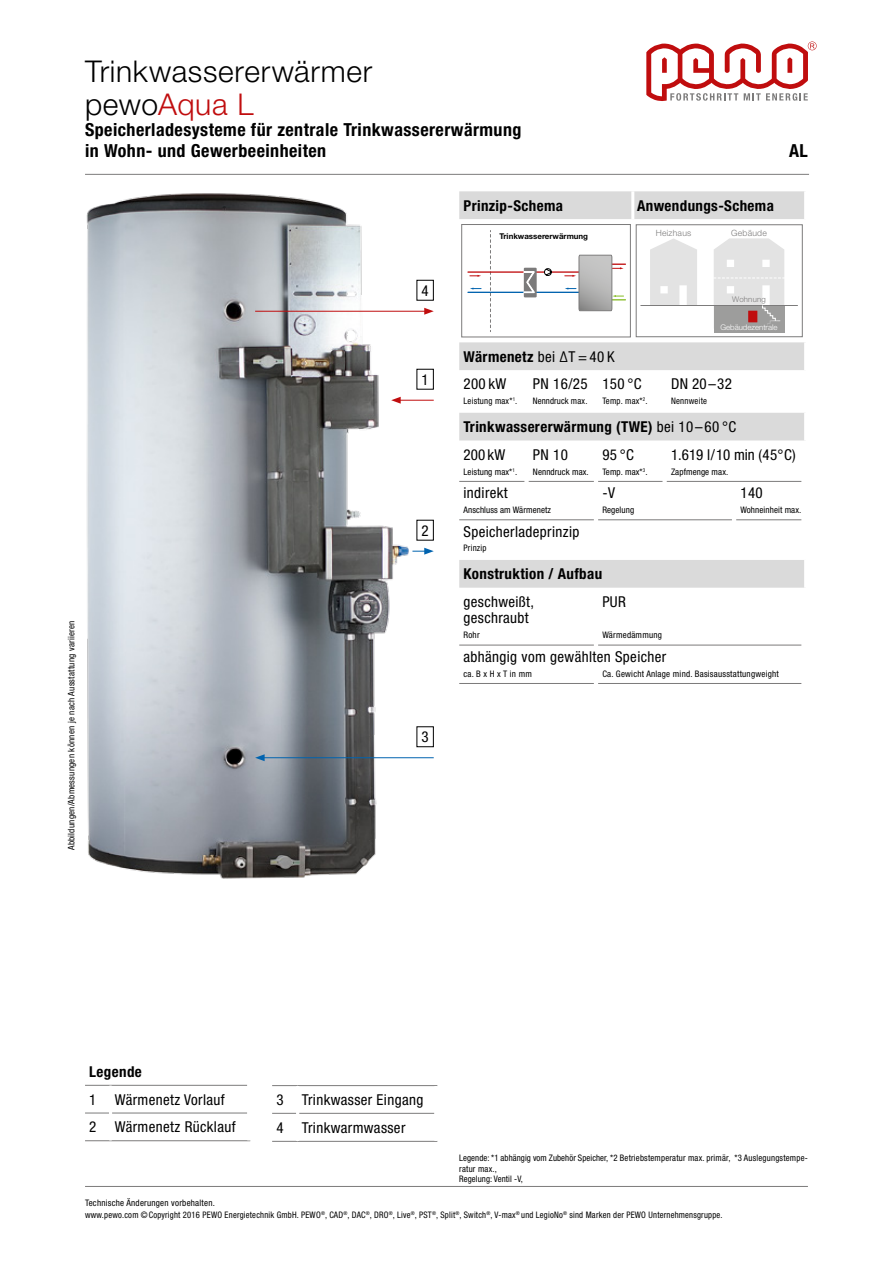
<style>
.page{position:relative;width:893px;height:1263px;background:#fff}
.page>*{position:absolute;margin:0;border:0;box-sizing:border-box;transform-origin:0 0}
.t1{font:300 30px/33px "Helvetica Neue LT Std";letter-spacing:.02em;color:#000}
.t2{font:700 condensed 18px/21px "Helvetica Neue LT Std";letter-spacing:.025em;color:#000}
.t3{font:condensed 15px/27.8px "Helvetica Neue LT Std";letter-spacing:.025em;color:#000}
.t4{font:700 condensed 15px/27.8px "Helvetica Neue LT Std";letter-spacing:.025em;color:#000}
.t5{font:condensed 15px "Helvetica Neue LT Std";color:#000}
.t6{font:condensed 9px/10.5px "Helvetica Neue LT Std";letter-spacing:.025em;color:#000}
.t7{font:300 8.55px "Helvetica Neue LT Std";letter-spacing:.025em;color:#7c7b7b}
.t8{font:700 7.95px "Helvetica Neue";color:#000}
.t9{font:300 7.8px "Helvetica Neue LT Std";color:#fff}
.t10{font:300 7.8px "Helvetica Neue LT Std";letter-spacing:.025em;color:#7c7b7b}
.s1{color:#c00d0e}
.s2{font-weight:700}
.s3{font-weight:400}
</style>
<div class="page">
<hr style="left:85px;top:1186px;width:723px;height:1px;background:#7c7b7b">
<svg style="left:646px;top:42px;width:171px;height:59px"></svg>
<hr style="left:85px;top:174px;width:724px;height:1px;background:#7c7b7b">
<svg style="left:459px;top:191px;width:346px;height:397px"></svg>
<hr style="left:631px;top:191px;width:3px;height:28px;background:#fff">
<hr style="left:804px;top:342px;width:3px;height:28px;background:#fff">
<hr style="left:804px;top:191px;width:3px;height:28px;background:#fff">
<hr style="left:804px;top:413px;width:3px;height:27px;background:#fff">
<hr style="left:804px;top:560px;width:3px;height:28px;background:#fff">
<hr style="left:529px;top:292px;width:57px;height:1px;background:#0063af">
<svg style="left:490px;top:230px;width:1px;height:102px"></svg>
<hr style="left:468px;top:271px;width:118px;height:2px;background:#c00d0e">
<hr style="left:468px;top:292px;width:66px;height:1px;background:#0063af">
<svg style="left:470px;top:275px;width:11px;height:2px"></svg>
<div style="left:524px;top:268px;width:13px;height:29px;background:#7c7b7b;border-radius:2px"></div>
<svg style="left:524px;top:271px;width:11px;height:22px"></svg>
<svg style="left:565px;top:254px;width:60px;height:58px"></svg>
<svg style="left:544px;top:268px;width:8px;height:8px"></svg>
<div style="left:461px;top:224px;width:170px;height:113px;border:1px solid #7c7b7b"></div>
<svg style="left:650px;top:238px;width:47px;height:67px"></svg>
<div style="left:714px;top:305px;width:70px;height:28px;background:#9d9d9c"></div>
<hr style="left:640px;top:305px;width:158px;height:1px;background:#7c7b7b">
<svg style="left:713px;top:238px;width:73px;height:91px"></svg>
<div style="left:748px;top:311px;width:9px;height:11px;background:#c00d0e"></div>
<div style="left:636px;top:224px;width:167px;height:113px;border:1px solid #7c7b7b"></div>
<hr style="left:459px;top:481px;width:65px;height:1px;background:#7c7b7b">
<hr style="left:529px;top:481px;width:65px;height:1px;background:#7c7b7b">
<hr style="left:598px;top:481px;width:64px;height:1px;background:#7c7b7b">
<hr style="left:667px;top:481px;width:134px;height:1px;background:#7c7b7b">
<hr style="left:459px;top:519px;width:135px;height:1px;background:#7c7b7b">
<hr style="left:598px;top:519px;width:134px;height:1px;background:#7c7b7b">
<hr style="left:736px;top:519px;width:65px;height:1px;background:#7c7b7b">
<hr style="left:459px;top:645px;width:135px;height:1px;background:#7c7b7b">
<hr style="left:598px;top:645px;width:203px;height:1px;background:#7c7b7b">
<hr style="left:459px;top:683px;width:135px;height:1px;background:#7c7b7b">
<hr style="left:598px;top:683px;width:203px;height:1px;background:#7c7b7b">
<img style="left:86px;top:193px;width:348px;height:686px">
<svg style="left:85px;top:1085px;width:26px;height:1px"></svg>
<hr style="left:111px;top:1085px;width:136px;height:1px;background:#7c7b7b">
<svg style="left:85px;top:1113px;width:24px;height:1px"></svg>
<hr style="left:112px;top:1113px;width:135px;height:1px;background:#7c7b7b">
<svg style="left:85px;top:1140px;width:26px;height:1px"></svg>
<hr style="left:111px;top:1140px;width:139px;height:1px;background:#7c7b7b">
<svg style="left:272px;top:1085px;width:26px;height:1px"></svg>
<hr style="left:298px;top:1085px;width:139px;height:1px;background:#7c7b7b">
<svg style="left:272px;top:1113px;width:24px;height:1px"></svg>
<hr style="left:299px;top:1113px;width:135px;height:1px;background:#7c7b7b">
<svg style="left:272px;top:1141px;width:26px;height:1px"></svg>
<hr style="left:298px;top:1141px;width:139px;height:1px;background:#7c7b7b">
<hr style="left:398px;top:400px;width:36px;height:1px;background:#c00d0e">
<svg style="left:391px;top:397px;width:10px;height:7px"></svg>
<div style="left:417px;top:280px;width:16px;height:20px;background:#fff"></div>
<div style="left:416px;top:280px;width:18px;height:21px;border:1px solid #000"></div>
<svg style="left:412px;top:548px;width:22px;height:7px"></svg>
<hr style="left:255px;top:311px;width:172px;height:1px;background:#c00d0e">
<svg style="left:424px;top:308px;width:10px;height:7px"></svg>
<hr style="left:262px;top:757px;width:172px;height:1px;background:#0063af">
<svg style="left:255px;top:754px;width:10px;height:7px"></svg>
<div style="left:417px;top:369px;width:16px;height:20px;background:#fff"></div>
<div style="left:416px;top:369px;width:18px;height:21px;border:1px solid #000"></div>
<div style="left:417px;top:520px;width:16px;height:20px;background:#fff"></div>
<div style="left:416px;top:520px;width:18px;height:20px;border:1px solid #000"></div>
<div style="left:417px;top:727px;width:16px;height:20px;background:#fff"></div>
<div style="left:416px;top:726px;width:18px;height:21px;border:1px solid #000"></div>
<h1 class="t1" style="left:85px;top:54px;width:289px">Trinkwassererwärmer pewo<span class="s1">Aqua L</span></h1>
<h2 class="t2" style="left:85px;top:119px;width:438px">Speicherladesysteme für zentrale Trinkwassererwärmung in Wohn- und Gewerbeeinheiten</h2>
<h2 class="t2" style="left:789px;top:140px;width:20px">AL</h2>
<h3 class="t4" style="left:463px;top:191px;width:101px">Prinzip-Schema</h3>
<h3 class="t4" style="left:637px;top:191px;width:138px">Anwendungs-Schema</h3>
<p class="t8" style="left:499px;top:230px;width:90px">Trinkwassererwärmung</p>
<p class="t7" style="left:656px;top:228px;width:37px">Heizhaus</p>
<p class="t7" style="left:731px;top:228px;width:37px">Gebäude</p>
<p class="t6" style="left:66px;top:850px;width:231px;rotate:-90deg">Abbildungen/Abmessungen können je nach Ausstattung variieren</p>
<h3 class="t3" style="left:421px;top:276px;width:9px">4</h3>
<h3 class="t3" style="left:421px;top:365px;width:9px">1</h3>
<h3 class="t3" style="left:421px;top:516px;width:9px">2</h3>
<h3 class="t3" style="left:421px;top:723px;width:9px">3</h3>
<p class="t10" style="left:732px;top:294px;width:35px">Wohnung</p>
<p class="t9" style="left:720px;top:323px;width:59px">Gebäudezentrale</p>
<h3 class="t3" style="left:463px;top:342px;width:153px"><span class="s2">Wärmenetz</span> bei ∆T = 40 K<br>200 kW</h3>
<h3 class="t3" style="left:533px;top:370px;width:110px">PN 16/25 150 °C</h3>
<h3 class="t3" style="left:671px;top:370px;width:62px">DN 20–32</h3>
<p class="t6" style="left:463px;top:396px;width:55px">Leistung max*<sup>1</sup>.</p>
<p class="t6" style="left:533px;top:396px;width:56px">Nenndruck max.</p>
<p class="t6" style="left:602px;top:396px;width:47px">Temp. max*<sup>2</sup>.</p>
<p class="t6" style="left:671px;top:396px;width:38px">Nennweite</p>
<h3 class="t4" style="left:463px;top:413px;width:274px">Trinkwassererwärmung (TWE) <span class="s3">bei 10–60 °C<br>200 kW</span></h3>
<h3 class="t3" style="left:533px;top:440px;width:37px">PN 10</h3>
<h3 class="t3" style="left:602px;top:440px;width:33px">95 °C</h3>
<h3 class="t5" style="left:671px;top:446px;width:126px">1.619 l/10 min (45°C)</h3>
<p class="t6" style="left:463px;top:466px;width:55px">Leistung max*<sup>1</sup>.</p>
<p class="t6" style="left:533px;top:466px;width:57px">Nenndruck max.</p>
<p class="t6" style="left:602px;top:466px;width:47px">Temp. max*<sup>3</sup>.</p>
<p class="t6" style="left:671px;top:466px;width:59px">Zapfmenge max.</p>
<h3 class="t3" style="left:463px;top:479px;width:46px">indirekt</h3>
<h3 class="t3" style="left:602px;top:479px;width:14px">-V</h3>
<h3 class="t3" style="left:740px;top:479px;width:24px">140</h3>
<p class="t6" style="left:463px;top:504px;width:89px">Anschluss am Wärmenetz</p>
<p class="t6" style="left:602px;top:504px;width:33px">Regelung</p>
<p class="t6" style="left:740px;top:504px;width:62px">Wohneinheit max.</p>
<h3 class="t3" style="left:463px;top:517px;width:117px">Speicherladeprinzip</h3>
<p class="t6" style="left:463px;top:543px;width:25px">Prinzip</p>
<h3 class="t4" style="left:463px;top:560px;width:140px">Konstruktion / Aufbau</h3>
<h3 class="t3" style="left:463px;top:593px;width:72px;line-height:16.5px">geschweißt, geschraubt</h3>
<h3 class="t3" style="left:602px;top:588px;width:25px">PUR</h3>
<p class="t6" style="left:463px;top:630px;width:18px">Rohr</p>
<p class="t6" style="left:602px;top:630px;width:61px">Wärmedämmung</p>
<h3 class="t3" style="left:463px;top:642px;width:204px">abhängig vom gewählten Speicher</h3>
<p class="t6" style="left:463px;top:668px;width:70px">ca. B x H x T in mm</p>
<p class="t6" style="left:602px;top:668px;width:178px">Ca. Gewicht Anlage mind. Basisausstattungweight</p>
<h3 class="t4" style="left:89px;top:1057px;width:54px">Legende</h3>
<h3 class="t3" style="left:89px;top:1085px;width:148px">1 Wärmenetz Vorlauf<br>2 Wärmenetz Rücklauf</h3>
<h3 class="t3" style="left:276px;top:1085px;width:148px">3 Trinkwasser Eingang<br>4 Trinkwarmwasser</h3>
<p class="t6" style="left:459px;top:1153px;width:350px">Legende: *1 abhängig vom Zubehör Speicher, *2 Betriebstemperatur max. primär, *3 Auslegungstempe&shy;ratur max.,<br>Regelung: Ventil -V,</p>
<p class="t6" style="left:85px;top:1196px;width:639px;line-height:12.8px">Technische Änderungen vorbehalten.<br>www.pewo.com ©Copyright 2016 PEWO Energietechnik GmbH. PEWO<sup>®</sup>, CAD<sup>®</sup>, DAC<sup>®</sup>, DRO<sup>®</sup>, Live<sup>®</sup>, PST<sup>®</sup>, Split<sup>®</sup>, Switch<sup>®</sup>, V-max<sup>®</sup> und LegioNo<sup>®</sup> sind Marken der PEWO Unternehmensgruppe.</p>
</div>
